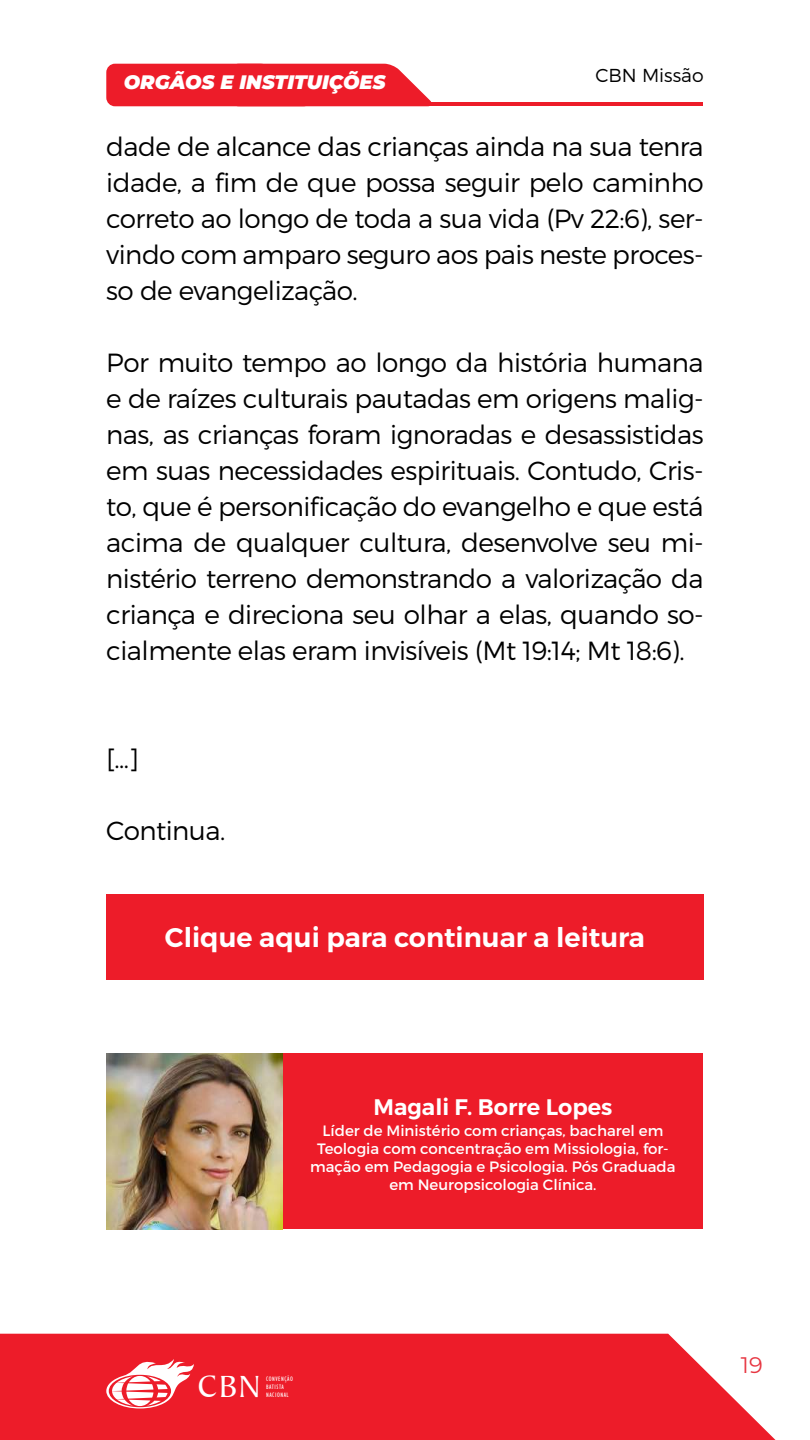
<style>
.page{position:relative;width:810px;height:1440px;background:#fff}
.page>*{position:absolute;margin:0;border:0;box-sizing:border-box;transform-origin:0 0}
.t1{font:32.92px "Baker Signet BT";color:#fff}
.t2{font:600 27px "Montserrat";color:#fff}
.t3{font:300 26.25px/36px "Montserrat";letter-spacing:-.02em;color:#000;text-align:justify}
.t4{font:600 22.5px "Montserrat";color:#fff}
.t5{font:22.5px "Montserrat Alternates";color:#e73541}
.t6{font:italic 900 19.5px "Montserrat";color:#fff}
.t7{font:300 18.75px "Montserrat";color:#000}
.t8{font:15px/18px "Montserrat";color:#fff;text-align:center}
.t9{font:condensed 6.45px/7.7px "Humanist 521 BT";letter-spacing:.08em;color:#fff}
</style>
<div class="page">
<div style="left:106px;top:64px;width:325px;height:42px;background:#ed1c29"></div>
<hr style="left:150px;top:102px;width:553px;height:4px;background:#ed1c29">
<svg style="left:0;top:1334px;width:776px;height:106px;background:#ee2c38"></svg>
<svg style="left:106px;top:1357px;width:88px;height:52px"></svg>
<div style="left:106px;top:894px;width:598px;height:86px;background:#ed1c29"></div>
<div style="left:283px;top:1053px;width:420px;height:176px;background:#ed1c29"></div>
<img style="left:106px;top:1053px;width:177px;height:176px">
<p class="t6" style="left:124px;top:68px;width:263px">ORGÃOS E INSTITUIÇÕES</p>
<p class="t7" style="left:595px;top:64px;width:110px">CBN Missão</p>
<p class="t3" style="left:106px;top:128px;width:599px">dade de alcance das crianças ainda na sua tenra idade, a fim de que possa seguir pelo caminho correto ao longo de toda a sua vida (Pv 22:6), ser&shy;vindo com amparo seguro aos pais neste proces&shy;so de evangelização.</p>
<p class="t3" style="left:106px;top:344px;width:599px">Por muito tempo ao longo da história humana e de raízes culturais pautadas em origens malig&shy;nas, as crianças foram ignoradas e desassistidas em suas necessidades espirituais. Contudo, Cris&shy;to, que é personificação do evangelho e que está acima de qualquer cultura, desenvolve seu mi&shy;nistério terreno demonstrando a valorização da criança e direciona seu olhar a elas, quando so&shy;cialmente elas eram invisíveis (Mt 19:14; Mt 18:6).</p>
<p class="t3" style="left:106px;top:740px;width:35px">[...]</p>
<p class="t3" style="left:106px;top:812px;width:120px">Continua.</p>
<p class="t2" style="left:165px;top:920px;width:482px">Clique aqui para continuar a leitura</p>
<p class="t4" style="left:373px;top:1093px;width:241px">Magali F. Borre Lopes</p>
<p class="t8" style="left:310px;top:1122px;width:367px">Líder de Ministério com crianças, bacharel em Teologia com concentração em Missiologia, for&shy;mação em Pedagogia e Psicologia. Pós Graduada em Neuropsicologia Clínica.</p>
<p class="t1" style="left:198px;top:1367px;width:64px">CBN</p>
<p class="t9" style="left:266px;top:1375px;width:28px">CONVENÇÃO<br>BATISTA<br>NACIONAL</p>
<p class="t5" style="left:741px;top:1350px;width:23px">19</p>
</div>
